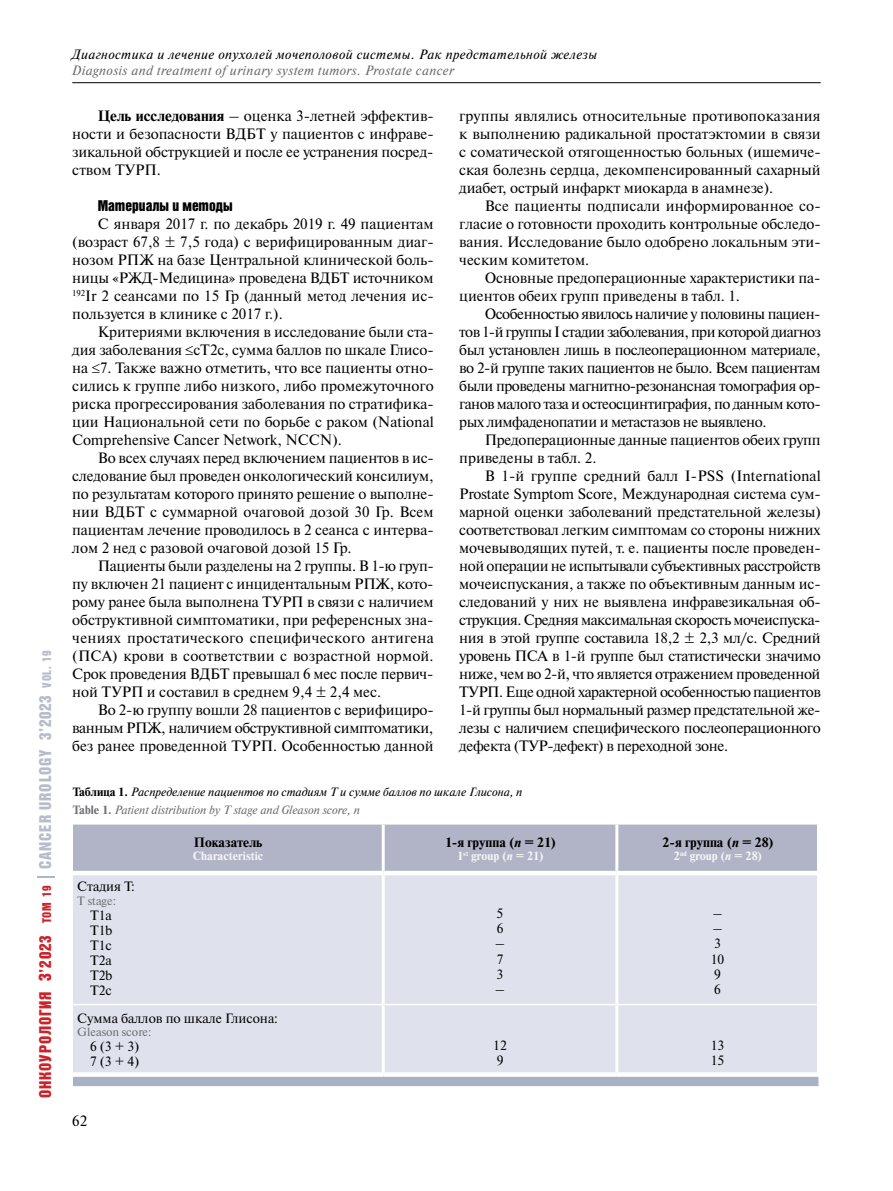
<style>
.page{position:relative;width:893px;height:1191px;background:#fff}
.page>*{position:absolute;margin:0;border:0;box-sizing:border-box;transform-origin:0 0}
.t1{font:16.5px "Bastion Kontrast Alt C";letter-spacing:.05em;color:#b7bbca}
.t2{font:15px/18px "Newton C";letter-spacing:-.005em;color:#000;text-align:justify}
.t3{font:15px "Bastion Kontrast Alt C";color:#000}
.t4{font:13.5px/15px "Newton C";color:#000}
.t5{font:italic 13.5px "Newton C";letter-spacing:.03em;color:#000}
.t6{font:italic 13.5px "Newton C";letter-spacing:.03em;color:#6d6e71}
.t7{font:700 13.5px "Newton C";color:#000}
.t8{font:italic 12px/18.6px "Newton C";color:#000}
.t9{font:700 12px "Newton C";color:#f6f6f6}
.t10{font:12px "Newton C";color:#6d6e71}
.s1{color:#c9242b}
.s2{font-size:17.1px;color:#c9242b}
.s3{font-size:12.3px;color:#c9242b}
.s4{font-size:12.3px}
.s5{font-weight:700}
.s6{font-weight:700;font-style:normal}
.s7{font-weight:700;font-style:normal;color:#6d6e71}
.s8{color:#6d6e71}
.s9{font-style:italic}
</style>
<div class="page">
<hr style="left:72px;top:82px;width:749px;height:1px;background:#000">
<svg style="left:38px;top:876px;width:17px;height:1px"></svg>
<div style="left:73px;top:824px;width:744px;height:46px;background:#b0b4c6"></div>
<div style="left:73px;top:875px;width:744px;height:197px;background:#dfe1ec"></div>
<svg style="left:73px;top:1076px;width:745px;height:10px;background:#aeb8c9"></svg>
<hr style="left:382px;top:824px;width:3px;height:46px;background:#fff">
<hr style="left:615px;top:824px;width:3px;height:46px;background:#fff">
<hr style="left:382px;top:875px;width:3px;height:128px;background:#fff">
<hr style="left:615px;top:875px;width:3px;height:128px;background:#fff">
<hr style="left:382px;top:1005px;width:3px;height:67px;background:#fff">
<hr style="left:615px;top:1005px;width:3px;height:67px;background:#fff">
<hr style="left:73px;top:1003px;width:310px;height:2px;background:#fff">
<hr style="left:383px;top:1003px;width:234px;height:2px;background:#fff">
<hr style="left:617px;top:1003px;width:200px;height:2px;background:#fff">
<p class="t1" style="left:37px;top:1097px;width:448px;rotate:-90deg"><span class="s1">ОНКОУРОЛОГИЯ</span> <span class="s2">3</span><span class="s1">’2023</span> <span class="s3">ТОМ 19</span> CANCER UROLOGY 3’2023 <span class="s4">VOL. 19</span></p>
<p class="t5" style="left:72px;top:47px;width:527px">Диагностика и лечение опухолей мочеполовой системы. Рак предстательной железы</p>
<p class="t6" style="left:72px;top:63px;width:384px">Diagnosis and treatment of urinary system tumors. Prostate cancer</p>
<p class="t2" style="left:72px;top:107px;width:363px;text-indent:26px"><span class="s5">Цель исследования</span> – оценка 3-летней эффектив&shy;ности и безопасности ВДБТ у пациентов с инфраве&shy;зикальной обструкцией и после ее устранения посред&shy;ством ТУРП.</p>
<p class="t3" style="left:98px;top:198px;width:136px">Материалы и методы</p>
<p class="t2" style="left:72px;top:215px;width:363px;text-indent:26px">С января 2017 г. по декабрь 2019 г. 49 пациентам (возраст 67,8 ± 7,5 года) с верифицированным диаг&shy;нозом РПЖ на базе Центральной клинической боль&shy;ницы «РЖД-Медицина» проведена ВДБТ источником <sup>192</sup>Ir 2 сеансами по 15 Гр (данный метод лечения ис&shy;пользуется в клинике с 2017 г.).</p>
<p class="t2" style="left:72px;top:323px;width:363px;text-indent:26px">Критериями включения в исследование были ста&shy;дия заболевания ≤сТ2с, сумма баллов по шкале Глисо&shy;на ≤7. Также важно отметить, что все пациенты отно&shy;сились к группе либо низкого, либо промежуточного риска прогрессирования заболевания по стратифика&shy;ции Национальной сети по борьбе с раком (National Comprehensive Cancer Network, NCCN).</p>
<p class="t2" style="left:72px;top:449px;width:363px;text-indent:26px">Во всех случаях перед включением пациентов в ис&shy;следование был проведен онкологический консилиум, по результатам которого принято решение о выполне&shy;нии ВДБТ с суммарной очаговой дозой 30 Гр. Всем пациентам лечение проводилось в 2 сеанса с интерва&shy;лом 2 нед с разовой очаговой дозой 15 Гр.</p>
<p class="t2" style="left:72px;top:557px;width:363px;text-indent:26px">Пациенты были разделены на 2 группы. В 1-ю груп&shy;пу включен 21 пациент с инцидентальным РПЖ, кото&shy;рому ранее была выполнена ТУРП в связи с наличием обструктивной симптоматики, при референсных зна&shy;чениях простатического специфического антигена (ПСА) крови в соответствии с возрастной нормой.<br>Срок проведения ВДБТ превышал 6 мес после первич&shy;ной ТУРП и составил в среднем 9,4 ± 2,4 мес.</p>
<p class="t2" style="left:72px;top:701px;width:363px;text-indent:26px">Во 2-ю группу вошли 28 пациентов с верифициро&shy;ванным РПЖ, наличием обструктивной симптоматики, без ранее проведенной ТУРП. Особенностью данной</p>
<p class="t2" style="left:459px;top:107px;width:363px">группы являлись относительные противопоказания к выполнению радикальной простатэктомии в связи с соматической отягощенностью больных (ишемиче&shy;ская болезнь сердца, декомпенсированный сахарный диабет, острый инфаркт миокарда в анамнезе).</p>
<p class="t2" style="left:459px;top:197px;width:363px;text-indent:26px">Все пациенты подписали информированное со&shy;гласие о готовности проходить контрольные обследо&shy;вания. Исследование было одобрено локальным эти&shy;ческим комитетом.</p>
<p class="t2" style="left:459px;top:269px;width:363px;text-indent:26px">Основные предоперационные характеристики па&shy;циентов обеих групп приведены в табл. 1.</p>
<p class="t2" style="left:459px;top:305px;width:363px;text-indent:26px">Особенностью явилось наличие у половины пациен&shy;тов 1-й группы I стадии заболевания, при которой диагноз был установлен лишь в послеоперационном материале, во 2-й группе таких пациентов не было. Всем пациентам были проведены магнитно-резонансная томография ор&shy;ганов малого таза и остеосцинтиграфия, по данным кото&shy;рых лимфаденопатии и метастазов не выявлено.</p>
<p class="t2" style="left:459px;top:431px;width:363px;text-indent:26px">Предоперационные данные пациентов обеих групп приведены в табл. 2.</p>
<p class="t2" style="left:459px;top:467px;width:363px;text-indent:26px">В 1-й группе средний балл I-PSS (International Prostate Symptom Score, Международная система сум&shy;марной оценки заболеваний предстательной железы) соответствовал легким симптомам со стороны нижних мочевыводящих путей, т. е. пациенты после проведен&shy;ной операции не испытывали субъективных расстройств мочеиспускания, а также по объективным данным ис&shy;следований у них не выявлена инфравезикальная об&shy;струкция. Средняя максимальная скорость мочеиспуска&shy;ния в этой группе составила 18,2 ± 2,3 мл/с. Средний уровень ПСА в 1-й группе был статистически значимо ниже, чем во 2-й, что является отражением проведенной ТУРП. Еще одной характерной особенностью пациентов 1-й группы был нормальный размер предстательной же&shy;лезы с наличием специфического послеоперационного дефекта (ТУР-дефект) в переходной зоне.</p>
<p class="t8" style="left:73px;top:782px;width:451px"><span class="s6">Таблица 1.</span> Распределение пациентов по стадиям Т и сумме баллов по шкале Глисона, n<br><span class="s7">Table 1.</span> <span class="s8">Patient distribution by T stage and Gleason score, n</span></p>
<p class="t7" style="left:194px;top:834px;width:70px">Показатель</p>
<p class="t9" style="left:193px;top:849px;width:72px">Characteristic</p>
<p class="t7" style="left:445px;top:834px;width:112px">1-я группа (<span class="s9">n</span> = 21)</p>
<p class="t9" style="left:457px;top:849px;width:87px">1<sup>st</sup> group (<span class="s9">n</span> = 21)</p>
<p class="t7" style="left:663px;top:834px;width:112px">2-я группа (<span class="s9">n</span> = 28)</p>
<p class="t9" style="left:674px;top:849px;width:89px">2<sup>nd</sup> group (<span class="s9">n</span> = 28)</p>
<p class="t4" style="left:77px;top:879px;width:59px">Стадия Т:</p>
<p class="t10" style="left:77px;top:894px;width:40px">T stage:</p>
<p class="t4" style="left:90px;top:907px;width:24px;text-align:justify">Т1а Т1b Т1с Т2а Т2b Т2с</p>
<p class="t4" style="left:495px;top:906px;width:11px;text-align:justify">5<br>6 – 7<br>3 –</p>
<p class="t4" style="left:711px;top:906px;width:15px">– –<br>3<br>10<br>9<br>6</p>
<p class="t4" style="left:77px;top:1010px;width:202px">Сумма баллов по шкале Глисона:</p>
<p class="t10" style="left:77px;top:1025px;width:76px">Gleason score:</p>
<p class="t4" style="left:90px;top:1039px;width:51px">6 (3 + 3)<br>7 (3 + 4)</p>
<p class="t4" style="left:493px;top:1038px;width:15px">12<br>9</p>
<p class="t4" style="left:711px;top:1038px;width:15px">13<br>15</p>
<p class="t2" style="left:72px;top:1112px;width:17px">62</p>
</div>
